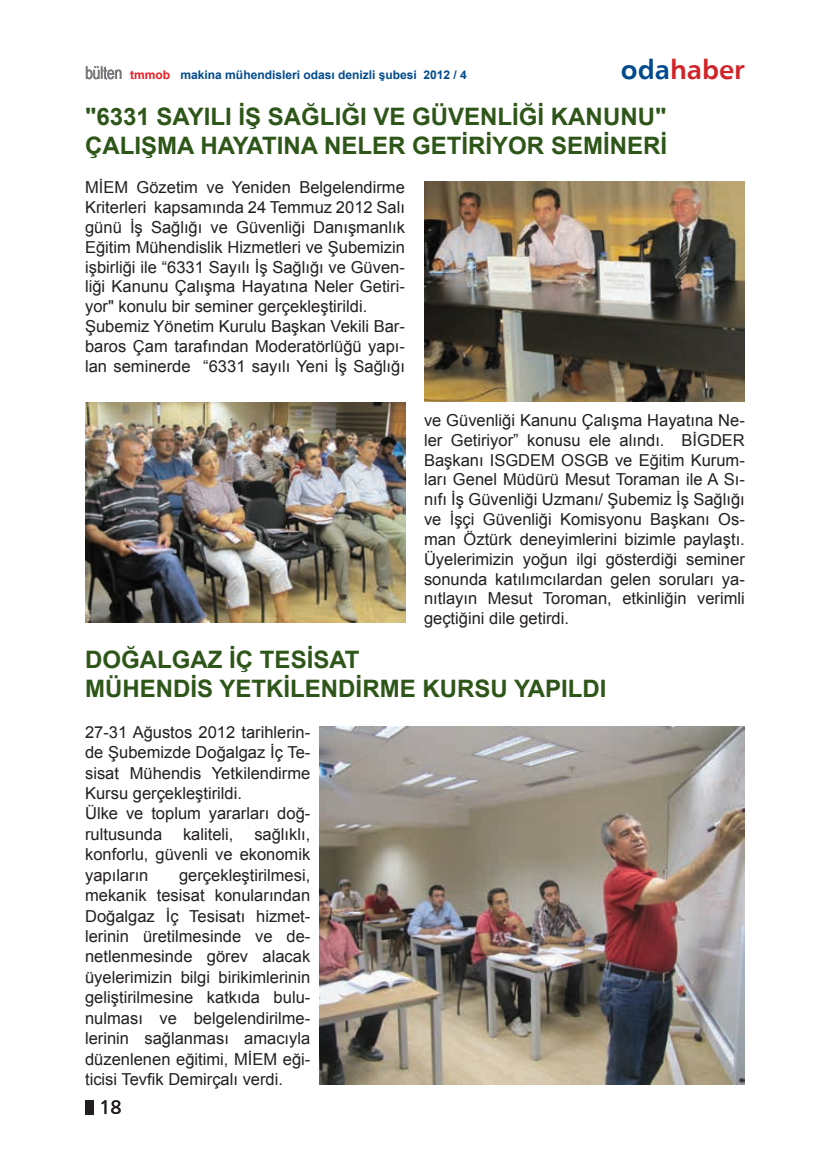
<style>
.page{position:relative;width:830px;height:1170px;background:#fff}
.page>*{position:absolute;margin:0;border:0;box-sizing:border-box;transform-origin:0 0}
.t1{font:27px "Humanist 777 BT Bold B";color:#d1232a}
.t2{font:700 24px/28.8px "Arial";color:#2e5619}
.t3{font:19.5px "Humanist 777 BT Roman B";color:#231f20}
.t4{font:16.5px/19.8px "Arial";color:#231f20;text-align:justify}
.t5{font:700 12px "Arial";color:#004a8d}
.s1{font-family:"Arial Narrow";font-weight:400;font-size:17.7px;color:#231f20}
.s2{color:#ee1d23}
.s3{color:#004a8d}
</style>
<div class="page">
<img style="left:85px;top:1100px;width:9px;height:14px">
<img style="left:424px;top:181px;width:320px;height:220px">
<img style="left:85px;top:403px;width:321px;height:219px">
<img style="left:319px;top:726px;width:425px;height:358px">
<p class="t5" style="left:85px;top:66px;width:383px"><span class="s1">bülten</span> <span class="s2">tmmob</span> makina mühendisleri odası denizli şubesi 2012 / 4</p>
<h1 class="t1" style="left:620px;top:52px;width:125px"><span class="s3">oda</span>haber</h1>
<h2 class="t2" style="left:85px;top:103px;width:583px">"6331 SAYILI İŞ SAĞLIĞI VE GÜVENLİĞİ KANUNU"<br>ÇALIŞMA HAYATINA NELER GETİRİYOR SEMİNERİ</h2>
<p class="t4" style="left:85px;top:178px;width:321px;text-align:left">MİEM Gözetim ve Yeniden Belgelendirme Kriterleri kapsamında 24 Temmuz 2012 Salı günü İş Sağlığı ve Güvenliği Danışmanlık Eğitim Mühendislik Hizmetleri ve Şubemizin işbirliği ile “6331 Sayılı İş Sağlığı ve Güven&shy;liği Kanunu Çalışma Hayatına Neler Getiri&shy;yor" konulu bir seminer gerçekleştirildi.<br>Şubemiz Yönetim Kurulu Başkan Vekili Bar&shy;baros Çam tarafından Moderatörlüğü yapı&shy;lan seminerde “6331 sayılı Yeni İş Sağlığı</p>
<p class="t4" style="left:424px;top:410px;width:322px">ve Güvenliği Kanunu Çalışma Hayatına Ne&shy;ler Getiriyor” konusu ele alındı. BİGDER Başkanı ISGDEM OSGB ve Eğitim Kurum&shy;ları Genel Müdürü Mesut Toraman ile A Sı&shy;nıfı İş Güvenliği Uzmanı/ Şubemiz İş Sağlığı ve İşçi Güvenliği Komisyonu Başkanı Os&shy;man Öztürk deneyimlerini bizimle paylaştı.<br>Üyelerimizin yoğun ilgi gösterdiği seminer sonunda katılımcılardan gelen soruları ya&shy;nıtlayın Mesut Toroman, etkinliğin verimli geçtiğini dile getirdi.</p>
<h2 class="t2" style="left:85px;top:646px;width:522px">DOĞALGAZ İÇ TESİSAT<br>MÜHENDİS YETKİLENDİRME KURSU YAPILDI</h2>
<p class="t4" style="left:85px;top:722px;width:226px;line-height:20.4px;text-align:left">27-31 Ağustos 2012 tarihlerin&shy;de Şubemizde Doğalgaz İç Te&shy;sisat Mühendis Yetkilendirme<br>Kursu gerçekleştirildi.<br>Ülke ve toplum yararları doğ&shy;rultusunda</p>
<p class="t4" style="left:85px;top:824px;width:226px;line-height:20.4px;text-indent:169px">sağlıklı, konforlu, güvenli ve ekonomik yapıların</p>
<p class="t4" style="left:183px;top:824px;width:52px">kaliteli,</p>
<p class="t4" style="left:85px;top:864px;width:226px;line-height:20.4px;text-indent:94px">gerçekleştirilmesi, mekanik tesisat konularından Doğalgaz İç Tesisatı hizmet&shy;lerinin üretilmesinde ve de&shy;netlenmesinde görev alacak üyelerimizin bilgi birikimlerinin geliştirilmesine katkıda bulu&shy;nulması ve belgelendirilme&shy;lerinin sağlanması amacıyla düzenlenen eğitimi, MİEM eği&shy;ticisi Tevfik Demirçalı verdi.</p>
<p class="t3" style="left:99px;top:1095px;width:24px">18</p>
</div>
